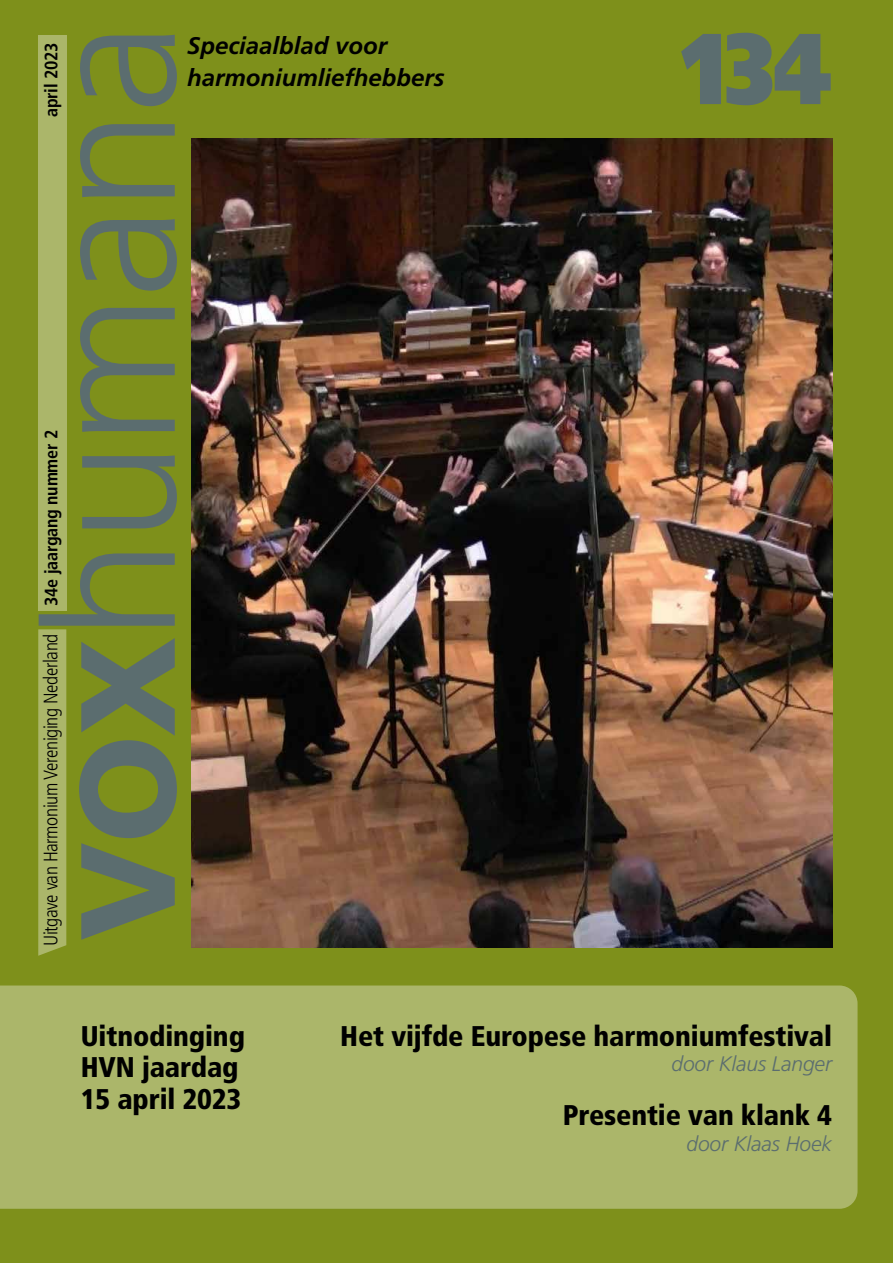
<style>
.page{position:relative;width:893px;height:1263px;background:#7e901b}
.page>*{position:absolute;margin:0;border:0;box-sizing:border-box;transform-origin:0 0}
.t1{font:300 181.5px "Frutiger LT Pro";letter-spacing:-.02em;color:#5b6d6f}
.t2{font:900 100.5px "Frutiger LT Pro";color:#5b6d6f;scale:.83 1}
.t3{font:900 condensed 28.5px/31.5px "Frutiger LT Pro";letter-spacing:-.005em;color:#000}
.t4{font:italic 700 24px/31.5px "Frutiger LT Pro";color:#000}
.t5{font:italic 300 21px "Frutiger LT Pro";letter-spacing:-.005em;color:#5b6d6f}
.t6{font:300 condensed 19.5px "Frutiger LT Pro";letter-spacing:-.02em;color:#000}
.t7{font:700 condensed 18px "Frutiger LT Pro";letter-spacing:-.01em;color:#000}
.s1{font-weight:700}
</style>
<div class="page">
<img style="left:192px;top:138px;width:640px;height:809px">
<div style="left:0;top:985px;width:857px;height:224px;background:#abb66a"></div>
<svg style="left:38px;top:629px;width:28px;height:327px;background:#a9b467"></svg>
<div style="left:38px;top:35px;width:28px;height:575px;background:#abb66a"></div>
<p class="t7" style="left:41px;top:117px;width:76px;rotate:-90deg">april 2023</p>
<h2 class="t2" style="left:682px;top:7px;width:182px">134</h2>
<h1 class="t1" style="left:6px;top:942px;width:921px;rotate:-90deg"><span class="s1">vox</span>humana</h1>
<p class="t4" style="left:187px;top:30px;width:259px">Speciaalblad voor harmoniumliefhebbers</p>
<p class="t7" style="left:41px;top:606px;width:178px;rotate:-90deg">34e jaargang nummer 2</p>
<p class="t6" style="left:40px;top:946px;width:314px;rotate:-90deg">Uitgave van Harmonium Vereniging Nederland</p>
<p class="t3" style="left:81px;top:1020px;width:166px">Uitnodinging<br>HVN jaardag<br>15 april 2023</p>
<p class="t3" style="left:340px;top:1020px;width:493px">Het vijfde Europese harmoniumfestival</p>
<p class="t5" style="left:671px;top:1051px;width:162px">door Klaus Langer</p>
<p class="t3" style="left:563px;top:1099px;width:271px">Presentie van klank 4</p>
<p class="t5" style="left:686px;top:1131px;width:147px">door Klaas Hoek</p>
</div>
